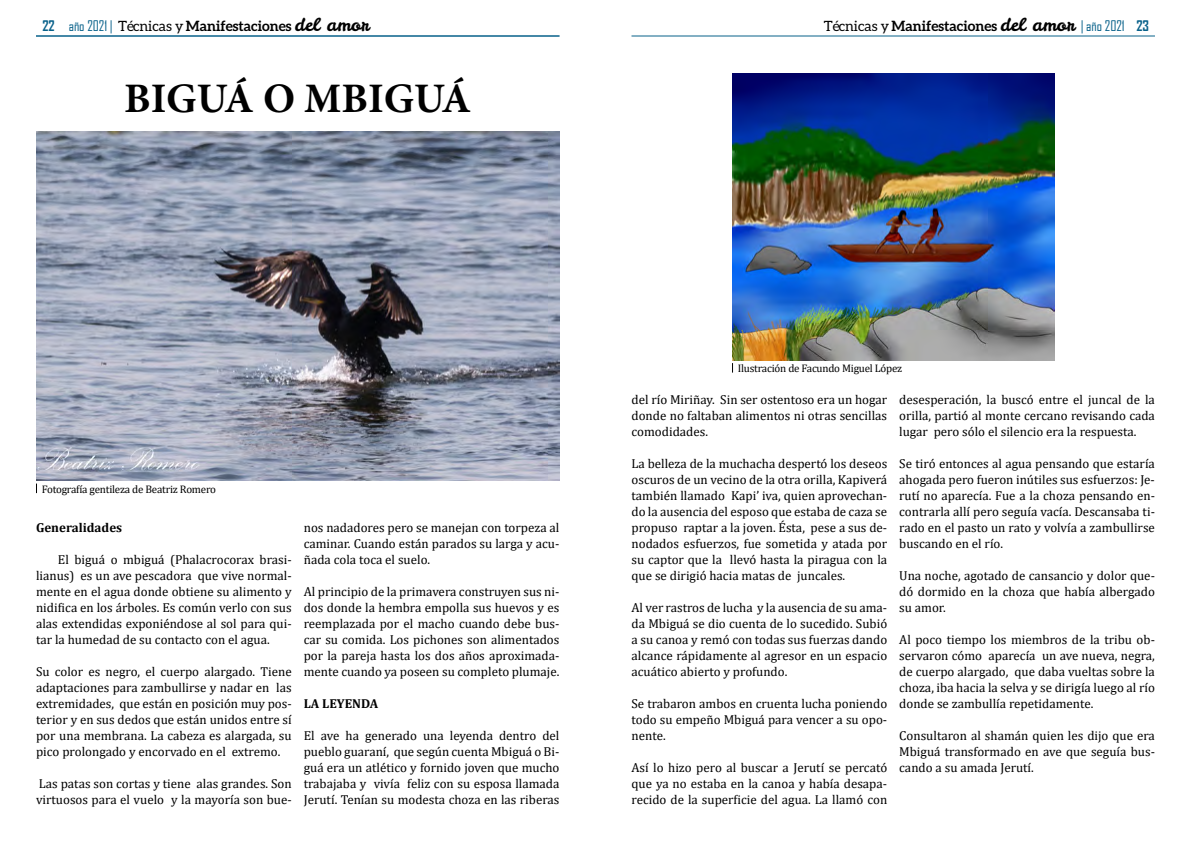
<style>
.page{position:relative;width:1191px;height:842px;background:#fff}
.page>*{position:absolute;margin:0;border:0;box-sizing:border-box;transform-origin:0 0}
.t1{font:700 42px "Minion Pro";letter-spacing:-.005em;color:#000}
.t2{font:700 14.2px "Aleo";color:#000}
.t3{font:13px/16px "Cambria";color:#000;text-align:justify}
.t4{font:700 13px "Cambria";color:#000}
.t5{font:11px "Cambria";letter-spacing:-.02em;color:#000}
.s1{font-family:"Agency FB";font-size:14px;color:#08618a}
.s2{font-family:"Agency FB";font-weight:400;font-size:14px;color:#08618a}
.s3{font-weight:400}
.s4{font-family:"Leckerli One";font-weight:400;font-size:18px}
</style>
<div class="page">
<hr style="left:36px;top:36px;width:523px;height:1px;background:#08618a">
<hr style="left:631px;top:36px;width:524px;height:1px;background:#08618a">
<img style="left:36px;top:132px;width:523px;height:348px">
<img style="left:732px;top:73px;width:322px;height:287px">
<p class="t2" style="left:42px;top:18px;width:328px"><span class="s1">22</span> <span class="s2">año 2021 |</span> <span class="s3">Técnicas y</span> Manifestaciones <span class="s4">del amor</span></p>
<p class="t2" style="left:824px;top:18px;width:326px"><span class="s3">Técnicas y</span> Manifestaciones <span class="s4">del amor</span> <span class="s2">| año 2021</span> <span class="s1">23</span></p>
<h1 class="t1" style="left:124px;top:69px;width:348px">BIGUÁ O MBIGUÁ</h1>
<p class="t5" style="left:42px;top:483px;width:176px">Fotografía gentileza de Beatriz Romero</p>
<p class="t4" style="left:36px;top:518px;width:88px">Generalidades</p>
<p class="t3" style="left:36px;top:552px;width:257px;text-indent:22px">El biguá o mbiguá (Phalacrocorax brasi&shy;lianus) es un ave pescadora que vive normal&shy;mente en el agua donde obtiene su alimento y nidifica en los árboles. Es común verlo con sus alas extendidas exponiéndose al sol para qui&shy;tar la humedad de su contacto con el agua.</p>
<p class="t3" style="left:36px;top:664px;width:257px">Su color es negro, el cuerpo alargado. Tiene adaptaciones para zambullirse y nadar en las extremidades, que están en posición muy pos&shy;terior y en sus dedos que están unidos entre sí por una membrana. La cabeza es alargada, su pico prolongado y encorvado en el extremo.</p>
<p class="t3" style="left:36px;top:776px;width:257px">Las patas son cortas y tiene alas grandes. Son virtuosos para el vuelo y la mayoría son bue-</p>
<p class="t3" style="left:304px;top:520px;width:257px">nos nadadores pero se manejan con torpeza al caminar. Cuando están parados su larga y acu&shy;ñada cola toca el suelo.</p>
<p class="t3" style="left:304px;top:584px;width:257px">Al principio de la primavera construyen sus ni&shy;dos donde la hembra empolla sus huevos y es reemplazada por el macho cuando debe bus&shy;car su comida. Los pichones son alimentados por la pareja hasta los dos años aproximada&shy;mente cuando ya poseen su completo plumaje.</p>
<p class="t4" style="left:304px;top:694px;width:76px">LA LEYENDA</p>
<p class="t3" style="left:304px;top:728px;width:257px">El ave ha generado una leyenda dentro del pueblo guaraní, que según cuenta Mbiguá o Bi&shy;guá era un atlético y fornido joven que mucho trabajaba y vivía feliz con su esposa llamada Jerutí. Tenían su modesta choza en las riberas</p>
<p class="t5" style="left:738px;top:362px;width:166px">Ilustración de Facundo Miguel López</p>
<p class="t3" style="left:631px;top:392px;width:257px">del río Miriñay. Sin ser ostentoso era un hogar donde no faltaban alimentos ni otras sencillas comodidades.</p>
<p class="t3" style="left:631px;top:456px;width:257px">La belleza de la muchacha despertó los deseos oscuros de un vecino de la otra orilla, Kapiverá también llamado Kapi’ iva, quien aprovechan&shy;do la ausencia del esposo que estaba de caza se propuso raptar a la joven. Ésta, pese a sus de&shy;nodados esfuerzos, fue sometida y atada por su captor que la llevó hasta la piragua con la que se dirigió hacia matas de juncales.</p>
<p class="t3" style="left:631px;top:600px;width:257px">Al ver rastros de lucha y la ausencia de su ama&shy;da Mbiguá se dio cuenta de lo sucedido. Subió a su canoa y remó con todas sus fuerzas dando alcance rápidamente al agresor en un espacio acuático abierto y profundo.</p>
<p class="t3" style="left:631px;top:696px;width:257px">Se trabaron ambos en cruenta lucha poniendo todo su empeño Mbiguá para vencer a su opo&shy;nente.</p>
<p class="t3" style="left:631px;top:760px;width:257px">Así lo hizo pero al buscar a Jerutí se percató que ya no estaba en la canoa y había desapa&shy;recido de la superficie del agua. La llamó con</p>
<p class="t3" style="left:899px;top:392px;width:257px">desesperación, la buscó entre el juncal de la orilla, partió al monte cercano revisando cada lugar pero sólo el silencio era la respuesta.</p>
<p class="t3" style="left:899px;top:456px;width:257px">Se tiró entonces al agua pensando que estaría ahogada pero fueron inútiles sus esfuerzos: Je&shy;rutí no aparecía. Fue a la choza pensando en&shy;contrarla allí pero seguía vacía. Descansaba ti&shy;rado en el pasto un rato y volvía a zambullirse buscando en el río.</p>
<p class="t3" style="left:899px;top:568px;width:257px">Una noche, agotado de cansancio y dolor que&shy;dó dormido en la choza que había albergado su amor.</p>
<p class="t3" style="left:899px;top:632px;width:257px">Al poco tiempo los miembros de la tribu ob&shy;servaron cómo aparecía un ave nueva, negra, de cuerpo alargado, que daba vueltas sobre la choza, iba hacia la selva y se dirigía luego al río donde se zambullía repetidamente.</p>
<p class="t3" style="left:899px;top:728px;width:257px">Consultaron al shamán quien les dijo que era Mbiguá transformado en ave que seguía bus&shy;cando a su amada Jerutí.</p>
</div>
